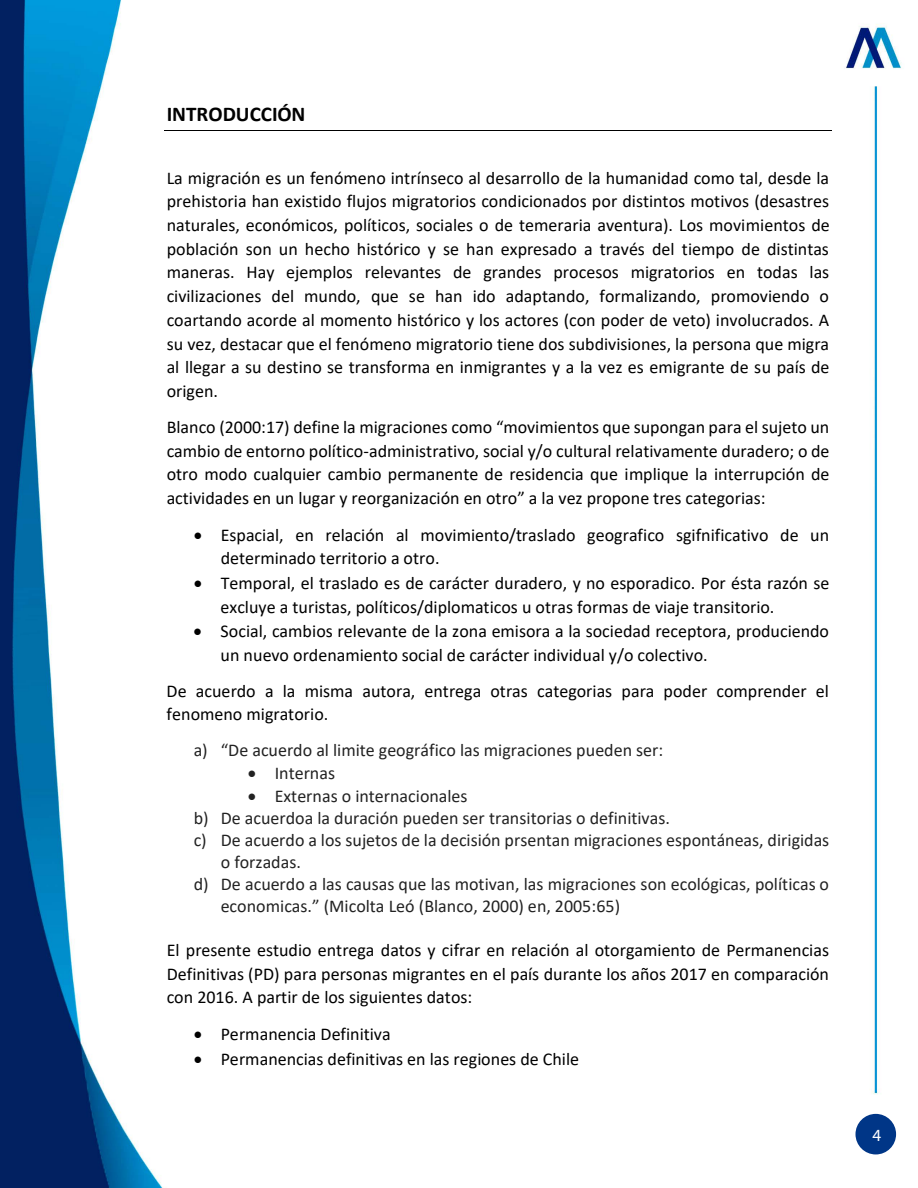
<style>
.page{position:relative;width:918px;height:1188px;background:#fff}
.page>*{position:absolute;margin:0;border:0;box-sizing:border-box;transform-origin:0 0}
.t1{font:700 21px "Calibri";color:#000}
.t2{font:18px/23.7px "Calibri";color:#000}
.t3{font:18px "Calibri";color:#222}
.t4{font:17.1px "Myriad Pro";color:#fff}
</style>
<div class="page">
<img style="left:0;top:0;width:901px;height:1188px">
<div style="left:855px;top:1114px;width:41px;height:40px;background:#003687;border-radius:50%"></div>
<hr style="left:165px;top:130px;width:667px;height:1px;background:#000">
<div style="left:192px;top:739px;width:640px;height:22px;background:#fff"></div>
<div style="left:246px;top:761px;width:586px;height:23px;background:#fff"></div>
<div style="left:246px;top:784px;width:586px;height:23px;background:#fff"></div>
<div style="left:192px;top:807px;width:640px;height:22px;background:#fff"></div>
<div style="left:192px;top:829px;width:640px;height:22px;background:#fff"></div>
<div style="left:192px;top:851px;width:640px;height:22px;background:#fff"></div>
<div style="left:192px;top:873px;width:640px;height:22px;background:#fff"></div>
<div style="left:192px;top:895px;width:640px;height:22px;background:#fff"></div>
<div style="left:219px;top:917px;width:613px;height:22px;background:#fff"></div>
<p class="t1" style="left:167px;top:99px;width:140px">INTRODUCCIÓN</p>
<p class="t2" style="left:167px;top:165px;width:664px;text-align:justify">La migración es un fenómeno intrínseco al desarrollo de la humanidad como tal, desde la prehistoria han existido flujos migratorios condicionados por distintos motivos (desastres naturales, económicos, políticos, sociales o de temeraria aventura). Los movimientos de población son un hecho histórico y se han expresado a través del tiempo de distintas maneras. Hay ejemplos relevantes de grandes procesos migratorios en todas las civilizaciones del mundo, que se han ido adaptando, formalizando, promoviendo o coartando acorde al momento histórico y los actores (con poder de veto) involucrados. A su vez, destacar que el fenómeno migratorio tiene dos subdivisiones, la persona que migra al llegar a su destino se transforma en inmigrantes y a la vez es emigrante de su país de origen.</p>
<p class="t2" style="left:167px;top:414px;width:664px;text-align:justify">Blanco (2000:17) define la migraciones como “movimientos que supongan para el sujeto un cambio de entorno político-administrativo, social y/o cultural relativamente duradero; o de otro modo cualquier cambio permanente de residencia que implique la interrupción de actividades en un lugar y reorganización en otro” a la vez propone tres categorias:</p>
<p class="t2" style="left:221px;top:523px;width:610px;text-indent:-27px">• Espacial, en relación al movimiento/traslado geografico sgifnificativo de un determinado territorio a otro.</p>
<p class="t2" style="left:221px;top:571px;width:610px;text-indent:-27px">• Temporal, el traslado es de carácter duradero, y no esporadico. Por ésta razón se excluye a turistas, políticos/diplomaticos u otras formas de viaje transitorio.</p>
<p class="t2" style="left:221px;top:619px;width:610px;text-indent:-27px">• Social, cambios relevante de la zona emisora a la sociedad receptora, produciendo un nuevo ordenamiento social de carácter individual y/o colectivo.</p>
<p class="t2" style="left:167px;top:679px;width:664px">De acuerdo a la misma autora, entrega otras categorias para poder comprender el fenomeno migratorio.</p>
<p class="t3" style="left:194px;top:738px;width:471px">a) “De acuerdo al limite geográfico las migraciones pueden ser:</p>
<p class="t3" style="left:248px;top:761px;width:89px">• Internas</p>
<p class="t3" style="left:248px;top:784px;width:221px">• Externas o internacionales</p>
<p class="t3" style="left:194px;top:806px;width:478px">b) De acuerdoa la duración pueden ser transitorias o definitivas.</p>
<p class="t3" style="left:194px;top:828px;width:637px">c) De acuerdo a los sujetos de la decisión prsentan migraciones espontáneas, dirigidas</p>
<p class="t3" style="left:221px;top:850px;width:82px">o forzadas.</p>
<p class="t3" style="left:194px;top:872px;width:637px">d) De acuerdo a las causas que las motivan, las migraciones son ecológicas, políticas o</p>
<p class="t3" style="left:221px;top:894px;width:401px">economicas.” (Micolta Leó (Blanco, 2000) en, 2005:65)</p>
<p class="t2" style="left:167px;top:938px;width:664px;text-align:justify">El presente estudio entrega datos y cifrar en relación al otorgamiento de Permanencias Definitivas (PD) para personas migrantes en el país durante los años 2017 en comparación con 2016. A partir de los siguientes datos:</p>
<p class="t2" style="left:194px;top:1022px;width:198px">• Permanencia Definitiva</p>
<p class="t2" style="left:194px;top:1047px;width:387px">• Permanencias definitivas en las regiones de Chile</p>
<p class="t4" style="left:872px;top:1124px;width:10px">4</p>
</div>
